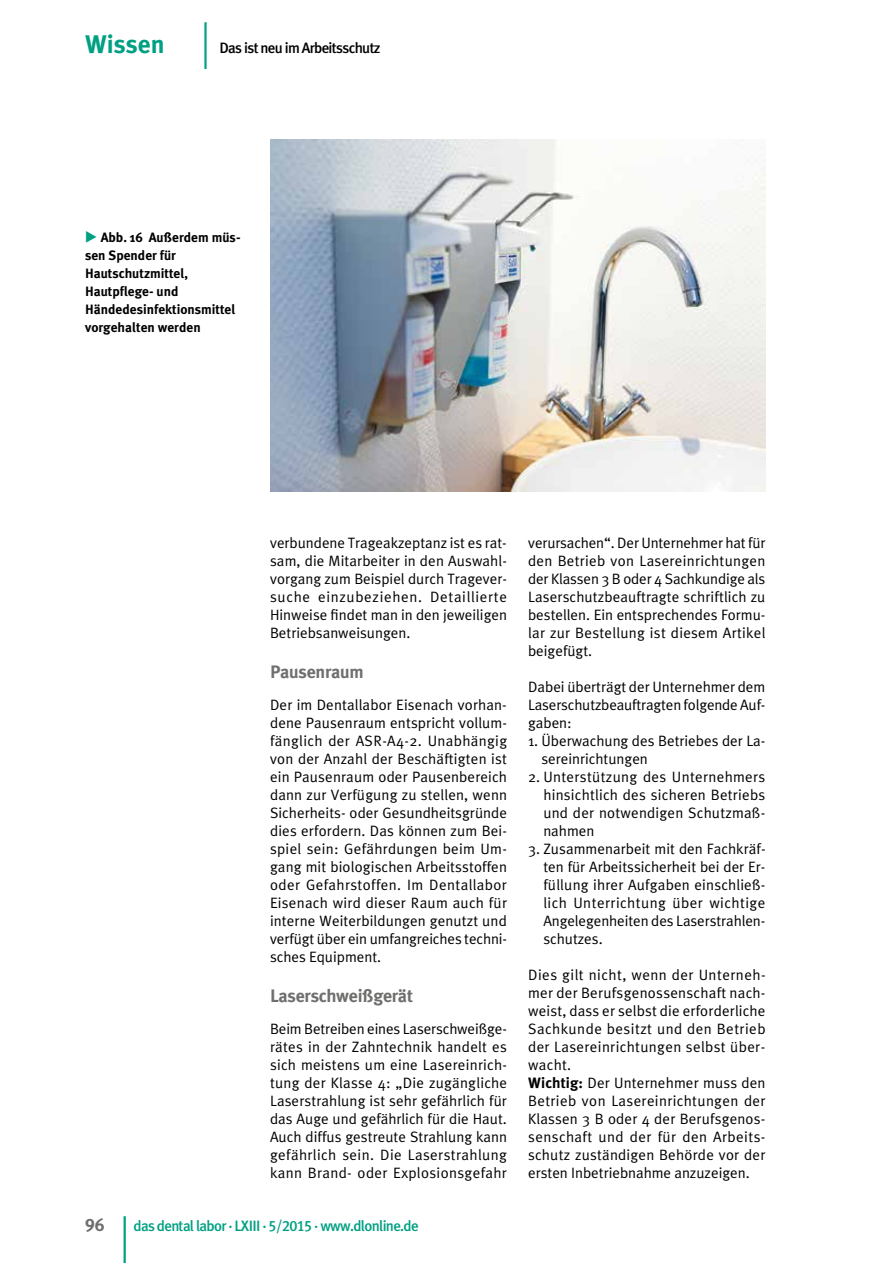
<style>
.page{position:relative;width:893px;height:1263px;background:#fff}
.page>*{position:absolute;margin:0;border:0;box-sizing:border-box;transform-origin:0 0}
.t1{font:64.95px "Helvetica Neue";color:#00a083;scale:.39 1}
.t2{font:700 25.5px "Meta Plus";color:#00a083}
.t3{font:700 18px "Meta Plus";letter-spacing:-.015em;color:#6f6f6e}
.t4{font:18px "Meta Plus Bold Caps";color:#6f6f6e}
.t5{font:15px/18px "Meta Plus Normal";letter-spacing:.01em;color:#000;text-align:justify}
.t6{font:500 15px "Meta Plus";letter-spacing:-.045em;color:#00a083}
.t7{font:500 15px "Meta Plus";letter-spacing:-.045em;color:#000}
.t8{font:700 13.5px/18px "Meta Plus";color:#000}
.s1{font-family:"All You Need";font-weight:400;font-size:15px;color:#00a083}
.s2{font-family:"Meta Plus Medium Caps";font-weight:400}
.s3{font-family:"Meta Plus";font-weight:700}
</style>
<div class="page">
<hr style="left:124px;top:1216px;width:2px;height:47px;background:#00a083">
<img style="left:270px;top:140px;width:495px;height:352px">
<h2 class="t2" style="left:85px;top:29px;width:81px">Wissen</h2>
<h1 class="t1" style="left:203px;top:-1px;width:16px">l</h1>
<p class="t7" style="left:219px;top:39px;width:163px">Das ist neu im Arbeitsschutz</p>
<p class="t8" style="left:85px;top:228px;width:157px"><span class="s1">c</span> Abb. 16 Außerdem müs&shy;sen Spender für<br>Hautschutzmittel,<br>Hautpflege- und<br>Händedesinfektionsmittel vorgehalten werden</p>
<p class="t5" style="left:270px;top:533px;width:239px">verbundene Trageakzeptanz ist es rat&shy;sam, die Mitarbeiter in den Auswahl&shy;vorgang zum Beispiel durch Tragever&shy;suche einzubeziehen. Detaillierte Hinweise findet man in den jeweiligen Betriebsanweisungen.</p>
<p class="t3" style="left:270px;top:662px;width:95px">Pausenraum</p>
<p class="t5" style="left:270px;top:695px;width:239px">Der im Dentallabor Eisenach vorhan&shy;dene Pausenraum entspricht vollum&shy;fänglich der ASR-A4-2. Unabhängig von der Anzahl der Beschäftigten ist ein Pausenraum oder Pausenbereich dann zur Verfügung zu stellen, wenn Sicherheits- oder Gesundheitsgründe dies erfordern. Das können zum Bei&shy;spiel sein: Gefährdungen beim Um&shy;gang mit biologischen Arbeitsstoffen oder Gefahrstoffen. Im Dentallabor Eisenach wird dieser Raum auch für interne Weiterbildungen genutzt und verfügt über ein umfangreiches techni&shy;sches Equipment.</p>
<p class="t3" style="left:270px;top:986px;width:144px">Laserschweißgerät</p>
<p class="t5" style="left:270px;top:1019px;width:239px">Beim Betreiben eines Laserschweißge&shy;rätes in der Zahntechnik handelt es sich meistens um eine Lasereinrich&shy;tung der Klasse 4: „Die zugängliche Laserstrahlung ist sehr gefährlich für das Auge und gefährlich für die Haut.<br>Auch diffus gestreute Strahlung kann gefährlich sein. Die Laserstrahlung kann Brand- oder Explosionsgefahr</p>
<p class="t4" style="left:85px;top:1214px;width:21px">96</p>
<p class="t6" style="left:133px;top:1217px;width:287px">das dental labor · LXIII · <span class="s2">5/2015</span> · www.dlonline.de</p>
<p class="t5" style="left:528px;top:533px;width:239px">verursachen“. Der Unternehmer hat für den Betrieb von Lasereinrichtungen der Klassen 3 B oder 4 Sachkundige als Laserschutzbeauftragte schriftlich zu bestellen. Ein entsprechendes Formu&shy;lar zur Bestellung ist diesem Artikel beigefügt.</p>
<p class="t5" style="left:528px;top:677px;width:239px">Dabei überträgt der Unternehmer dem Laserschutzbeauftragten folgende Auf&shy;gaben:</p>
<p class="t5" style="left:541px;top:731px;width:225px;text-indent:-13px">1. Überwachung des Betriebes der La&shy;sereinrichtungen</p>
<p class="t5" style="left:543px;top:767px;width:224px;text-indent:-15px">2. Unterstützung des Unternehmers hinsichtlich des sicheren Betriebs und der notwendigen Schutzmaß&shy;nahmen</p>
<p class="t5" style="left:543px;top:839px;width:224px;text-indent:-15px">3. Zusammenarbeit mit den Fachkräf&shy;ten für Arbeitssicherheit bei der Er&shy;füllung ihrer Aufgaben einschließ&shy;lich Unterrichtung über wichtige Angelegenheiten des Laserstrahlen&shy;schutzes.</p>
<p class="t5" style="left:528px;top:965px;width:239px;text-align:left">Dies gilt nicht, wenn der Unterneh&shy;mer der Berufsgenossenschaft nach&shy;weist, dass er selbst die erforderliche Sachkunde besitzt und den Betrieb der Lasereinrichtungen selbst über&shy;wacht.<br><span class="s3">Wichtig:</span> Der Unternehmer muss den Betrieb von Lasereinrichtungen der Klassen 3 B oder 4 der Berufsgenos&shy;senschaft und der für den Arbeits&shy;schutz zuständigen Behörde vor der ersten Inbetriebnahme anzuzeigen.</p>
</div>
